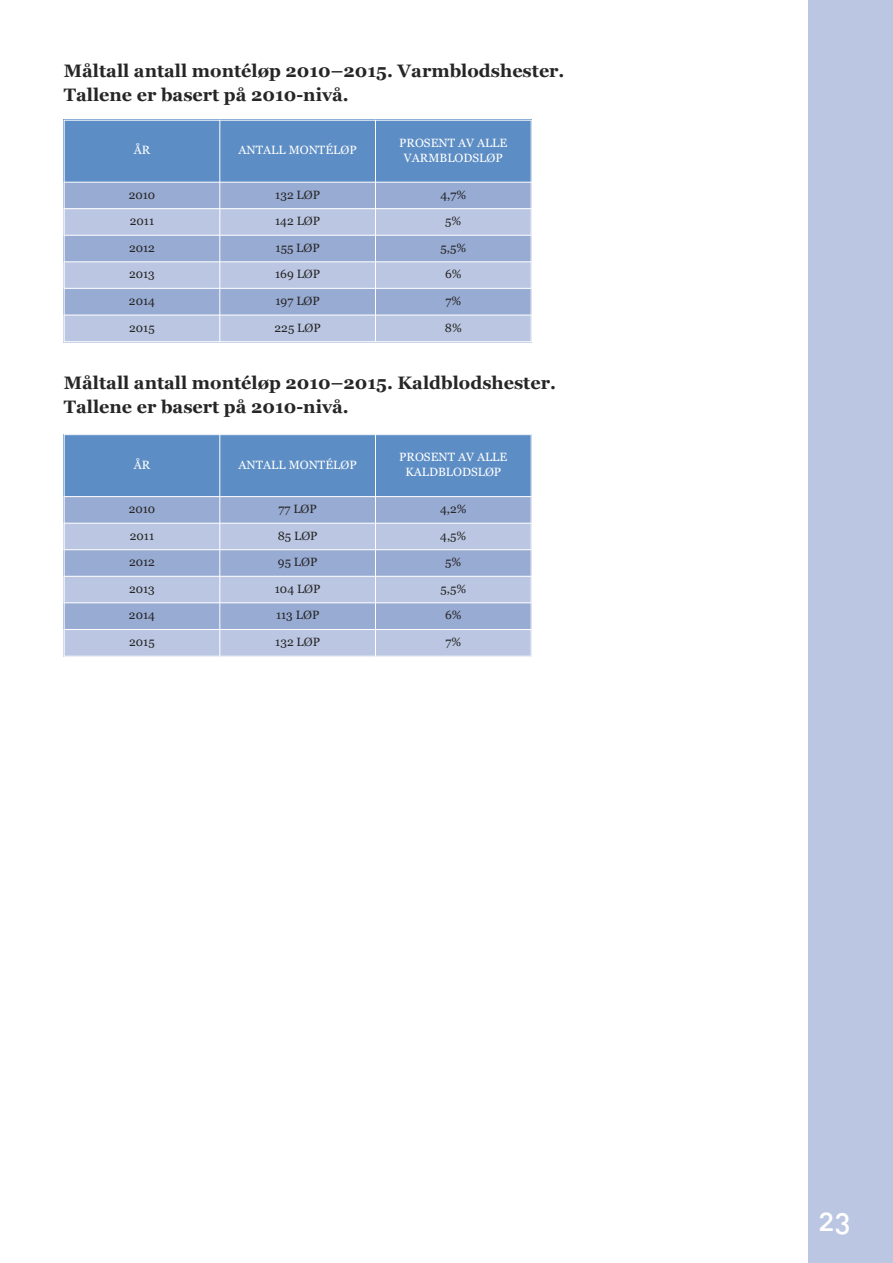
<style>
.page{position:relative;width:893px;height:1263px;background:#fff}
.page>*{position:absolute;margin:0;border:0;box-sizing:border-box;transform-origin:0 0}
.t1{font:30px "DIN Medium Alternate";color:#fff}
.t2{font:700 18px/24px "Georgia";color:#272627}
.t3{font:12px "Georgia";color:#272627}
.t4{font:12px/15px "Georgia";color:#fff;text-align:center}
</style>
<div class="page">
<div style="left:808px;top:0;width:85px;height:1263px;background:#bbc7e2"></div>
<div style="left:64px;top:120px;width:156px;height:62px;background:#5c8dc4"></div>
<div style="left:220px;top:120px;width:155px;height:62px;background:#5c8dc4"></div>
<div style="left:375px;top:120px;width:156px;height:62px;background:#5c8dc4"></div>
<div style="left:64px;top:182px;width:156px;height:27px;background:#98abd3"></div>
<div style="left:220px;top:182px;width:155px;height:27px;background:#98abd3"></div>
<div style="left:375px;top:182px;width:156px;height:27px;background:#98abd3"></div>
<div style="left:64px;top:209px;width:156px;height:26px;background:#bbc7e2"></div>
<div style="left:220px;top:209px;width:155px;height:26px;background:#bbc7e2"></div>
<div style="left:375px;top:209px;width:156px;height:26px;background:#bbc7e2"></div>
<div style="left:64px;top:235px;width:156px;height:27px;background:#98abd3"></div>
<div style="left:220px;top:235px;width:155px;height:27px;background:#98abd3"></div>
<div style="left:375px;top:235px;width:156px;height:27px;background:#98abd3"></div>
<div style="left:64px;top:262px;width:156px;height:26px;background:#bbc7e2"></div>
<div style="left:220px;top:262px;width:155px;height:26px;background:#bbc7e2"></div>
<div style="left:375px;top:262px;width:156px;height:26px;background:#bbc7e2"></div>
<div style="left:64px;top:288px;width:156px;height:27px;background:#98abd3"></div>
<div style="left:220px;top:288px;width:155px;height:27px;background:#98abd3"></div>
<div style="left:375px;top:288px;width:156px;height:27px;background:#98abd3"></div>
<div style="left:64px;top:315px;width:156px;height:27px;background:#bbc7e2"></div>
<div style="left:220px;top:315px;width:155px;height:27px;background:#bbc7e2"></div>
<div style="left:375px;top:315px;width:156px;height:27px;background:#bbc7e2"></div>
<hr style="left:64px;top:120px;width:1px;height:222px;background:#fff">
<hr style="left:219px;top:120px;width:1px;height:222px;background:#fff">
<hr style="left:375px;top:120px;width:1px;height:222px;background:#fff">
<hr style="left:64px;top:120px;width:467px;height:1px;background:#fff">
<hr style="left:64px;top:182px;width:467px;height:1px;background:#fff">
<hr style="left:64px;top:208px;width:467px;height:1px;background:#fff">
<hr style="left:64px;top:235px;width:467px;height:1px;background:#fff">
<hr style="left:64px;top:261px;width:467px;height:1px;background:#fff">
<hr style="left:64px;top:288px;width:467px;height:1px;background:#fff">
<hr style="left:64px;top:315px;width:467px;height:1px;background:#fff">
<hr style="left:64px;top:341px;width:467px;height:1px;background:#fff">
<div style="left:64px;top:434px;width:156px;height:63px;background:#5c8dc4"></div>
<div style="left:220px;top:434px;width:155px;height:63px;background:#5c8dc4"></div>
<div style="left:375px;top:434px;width:156px;height:63px;background:#5c8dc4"></div>
<div style="left:64px;top:497px;width:156px;height:26px;background:#98abd3"></div>
<div style="left:220px;top:497px;width:155px;height:26px;background:#98abd3"></div>
<div style="left:375px;top:497px;width:156px;height:26px;background:#98abd3"></div>
<div style="left:64px;top:523px;width:156px;height:27px;background:#bbc7e2"></div>
<div style="left:220px;top:523px;width:155px;height:27px;background:#bbc7e2"></div>
<div style="left:375px;top:523px;width:156px;height:27px;background:#bbc7e2"></div>
<div style="left:64px;top:550px;width:156px;height:26px;background:#98abd3"></div>
<div style="left:220px;top:550px;width:155px;height:26px;background:#98abd3"></div>
<div style="left:375px;top:550px;width:156px;height:26px;background:#98abd3"></div>
<div style="left:64px;top:576px;width:156px;height:27px;background:#bbc7e2"></div>
<div style="left:220px;top:576px;width:155px;height:27px;background:#bbc7e2"></div>
<div style="left:375px;top:576px;width:156px;height:27px;background:#bbc7e2"></div>
<div style="left:64px;top:603px;width:156px;height:26px;background:#98abd3"></div>
<div style="left:220px;top:603px;width:155px;height:26px;background:#98abd3"></div>
<div style="left:375px;top:603px;width:156px;height:26px;background:#98abd3"></div>
<div style="left:64px;top:629px;width:156px;height:27px;background:#bbc7e2"></div>
<div style="left:220px;top:629px;width:155px;height:27px;background:#bbc7e2"></div>
<div style="left:375px;top:629px;width:156px;height:27px;background:#bbc7e2"></div>
<hr style="left:64px;top:434px;width:1px;height:222px;background:#fff">
<hr style="left:219px;top:434px;width:1px;height:222px;background:#fff">
<hr style="left:375px;top:434px;width:1px;height:222px;background:#fff">
<hr style="left:64px;top:434px;width:467px;height:1px;background:#fff">
<hr style="left:64px;top:496px;width:467px;height:1px;background:#fff">
<hr style="left:64px;top:523px;width:467px;height:1px;background:#fff">
<hr style="left:64px;top:549px;width:467px;height:1px;background:#fff">
<hr style="left:64px;top:576px;width:467px;height:1px;background:#fff">
<hr style="left:64px;top:602px;width:467px;height:1px;background:#fff">
<hr style="left:64px;top:629px;width:467px;height:1px;background:#fff">
<h2 class="t2" style="left:64px;top:59px;width:502px">Måltall antall montéløp 2010–2015. Varmblodshester.<br>Tallene er basert på 2010-nivå.</h2>
<p class="t4" style="left:134px;top:143px;width:18px">ÅR</p>
<p class="t4" style="left:239px;top:143px;width:120px">ANTALL MONTÉLØP</p>
<p class="t4" style="left:399px;top:135px;width:110px">PROSENT AV ALLE<br>VARMBLODSLØP</p>
<p class="t3" style="left:129px;top:188px;width:28px">2010</p>
<p class="t3" style="left:275px;top:188px;width:46px">132 LØP</p>
<p class="t3" style="left:440px;top:188px;width:27px">4,7%</p>
<p class="t3" style="left:130px;top:214px;width:26px">2011</p>
<p class="t3" style="left:275px;top:214px;width:47px">142 LØP</p>
<p class="t3" style="left:445px;top:214px;width:18px">5%</p>
<p class="t3" style="left:129px;top:241px;width:27px">2012</p>
<p class="t3" style="left:276px;top:241px;width:46px">155 LØP</p>
<p class="t3" style="left:440px;top:241px;width:27px">5,5%</p>
<p class="t3" style="left:129px;top:267px;width:27px">2013</p>
<p class="t3" style="left:275px;top:267px;width:47px">169 LØP</p>
<p class="t3" style="left:445px;top:267px;width:18px">6%</p>
<p class="t3" style="left:129px;top:294px;width:28px">2014</p>
<p class="t3" style="left:275px;top:294px;width:46px">197 LØP</p>
<p class="t3" style="left:445px;top:294px;width:17px">7%</p>
<p class="t3" style="left:129px;top:321px;width:27px">2015</p>
<p class="t3" style="left:275px;top:321px;width:48px">225 LØP</p>
<p class="t3" style="left:445px;top:321px;width:18px">8%</p>
<h2 class="t2" style="left:64px;top:371px;width:494px">Måltall antall montéløp 2010–2015. Kaldblodshester.<br>Tallene er basert på 2010-nivå.</h2>
<p class="t4" style="left:134px;top:457px;width:18px">ÅR</p>
<p class="t4" style="left:239px;top:457px;width:120px">ANTALL MONTÉLØP</p>
<p class="t4" style="left:399px;top:450px;width:110px">PROSENT AV ALLE<br>KALDBLODSLØP</p>
<p class="t3" style="left:129px;top:502px;width:28px">2010</p>
<p class="t3" style="left:278px;top:502px;width:40px">77 LØP</p>
<p class="t3" style="left:440px;top:502px;width:28px">4,2%</p>
<p class="t3" style="left:130px;top:529px;width:26px">2011</p>
<p class="t3" style="left:278px;top:529px;width:41px">85 LØP</p>
<p class="t3" style="left:440px;top:529px;width:28px">4,5%</p>
<p class="t3" style="left:129px;top:555px;width:27px">2012</p>
<p class="t3" style="left:278px;top:555px;width:41px">95 LØP</p>
<p class="t3" style="left:445px;top:555px;width:18px">5%</p>
<p class="t3" style="left:129px;top:582px;width:27px">2013</p>
<p class="t3" style="left:275px;top:582px;width:47px">104 LØP</p>
<p class="t3" style="left:440px;top:582px;width:27px">5,5%</p>
<p class="t3" style="left:129px;top:608px;width:28px">2014</p>
<p class="t3" style="left:276px;top:608px;width:45px">113 LØP</p>
<p class="t3" style="left:445px;top:608px;width:18px">6%</p>
<p class="t3" style="left:129px;top:635px;width:27px">2015</p>
<p class="t3" style="left:275px;top:635px;width:46px">132 LØP</p>
<p class="t3" style="left:445px;top:635px;width:17px">7%</p>
<h1 class="t1" style="left:819px;top:1203px;width:33px">23</h1>
</div>
